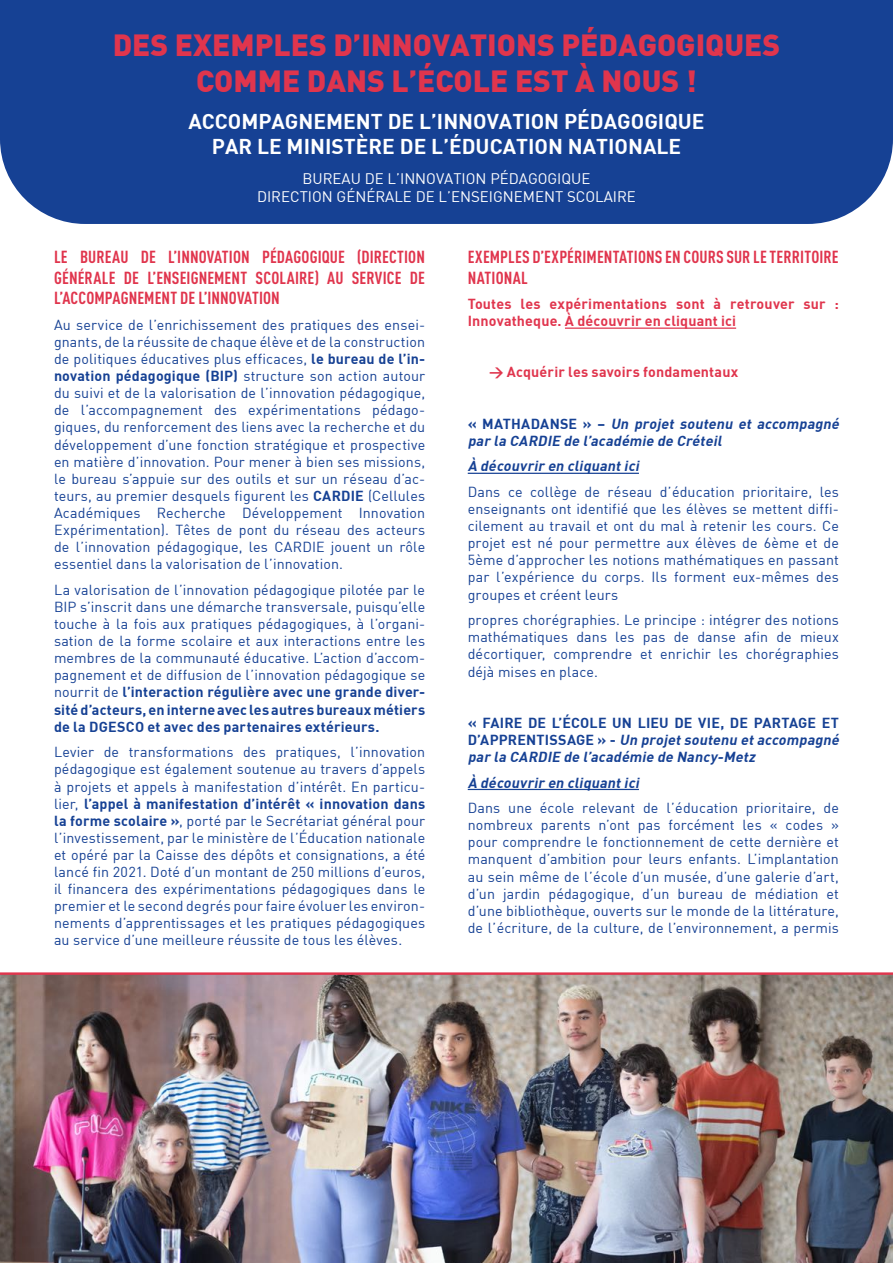
<style>
.page{position:relative;width:893px;height:1263px;background:#fff}
.page>*{position:absolute;margin:0;border:0;box-sizing:border-box;transform-origin:0 0}
.t1{font:900 30px/36px "DIN";color:#e0354d;text-align:center}
.t2{font:21px/25.2px "DIN Bold";color:#fff;text-align:center}
.t3{font:700 condensed 17.25px/20.7px "DIN Pro";letter-spacing:.01em;color:#e0354d;text-align:justify}
.t4{font:15px/18px "DIN";color:#fff;text-align:center}
.t5{font:14.25px/17.1px "DIN";letter-spacing:.01em;color:#164194;text-align:justify}
.t6{font:14.25px/17.1px "DIN Bold";letter-spacing:.01em;color:#164194;text-align:justify}
.t7{font:italic 14.25px/17.1px "DIN Bold";color:#164194}
.t8{font:14.25px "DIN Bold";letter-spacing:.01em;color:#e0354d}
.t9{font:14.25px "DIN Bold";letter-spacing:.01em;color:#e1354e}
.s1{font-family:"DIN Bold"}
.s2{font-family:"DIN"}
.s3{font-style:normal}
</style>
<div class="page">
<hr style="left:565px;top:327px;width:171px;height:2px;background:#e1354e">
<hr style="left:468px;top:473px;width:171px;height:1px;background:#164194">
<hr style="left:468px;top:789px;width:171px;height:1px;background:#164194">
<div style="left:0;top:0;width:893px;height:224px;background:#164194"></div>
<img style="left:0;top:972px;width:893px;height:291px">
<h1 class="t1" style="left:113px;top:25px;width:669px">DES EXEMPLES D’INNOVATIONS PÉDAGOGIQUES<br>COMME DANS L’ÉCOLE EST À NOUS !</h1>
<h2 class="t2" style="left:188px;top:108px;width:518px">ACCOMPAGNEMENT DE L’INNOVATION PÉDAGOGIQUE<br>PAR LE MINISTÈRE DE L’ÉDUCATION NATIONALE</h2>
<p class="t4" style="left:257px;top:169px;width:380px">BUREAU DE L’INNOVATION PÉDAGOGIQUE<br>DIRECTION GÉNÉRALE DE L’ENSEIGNEMENT SCOLAIRE</p>
<p class="t3" style="left:54px;top:245px;width:372px">LE BUREAU DE L’INNOVATION PÉDAGOGIQUE (DIRECTION GÉNÉRALE DE L’ENSEIGNEMENT SCOLAIRE) AU SERVICE DE L’ACCOMPAGNEMENT DE L’INNOVATION</p>
<p class="t5" style="left:54px;top:316px;width:373px">Au service de l’enrichissement des pratiques des ensei&shy;gnants, de la réussite de chaque élève et de la construction de politiques éducatives plus efficaces, <span class="s1">le bureau de l’in-</span></p>
<p class="t6" style="left:54px;top:367px;width:373px">novation pédagogique (BIP) <span class="s2">structure son action autour</span></p>
<p class="t5" style="left:54px;top:384px;width:373px">du suivi et de la valorisation de l’innovation pédagogique, de l’accompagnement des expérimentations pédago&shy;giques, du renforcement des liens avec la recherche et du développement d’une fonction stratégique et prospective en matière d’innovation. Pour mener à bien ses missions, le bureau s’appuie sur des outils et sur un réseau d’ac&shy;teurs, au premier desquels figurent les <span class="s1">CARDIE</span> (Cellules Académiques Recherche Développement Innovation Expérimentation). Têtes de pont du réseau des acteurs de l’innovation pédagogique, les CARDIE jouent un rôle essentiel dans la valorisation de l’innovation.</p>
<p class="t5" style="left:54px;top:581px;width:373px">La valorisation de l’innovation pédagogique pilotée par le BIP s’inscrit dans une démarche transversale, puisqu’elle touche à la fois aux pratiques pédagogiques, à l’organi&shy;sation de la forme scolaire et aux interactions entre les membres de la communauté éducative. L’action d’accom&shy;pagnement et de diffusion de l’innovation pédagogique se</p>
<p class="t6" style="left:54px;top:683px;width:373px"><span class="s2">nourrit de</span> l’interaction régulière avec une grande diver&shy;sité d’acteurs, en interne avec les autres bureaux métiers de la DGESCO et avec des partenaires extérieurs.</p>
<p class="t5" style="left:54px;top:743px;width:373px">Levier de transformations des pratiques, l’innovation pédagogique est également soutenue au travers d’appels à projets et appels à manifestation d’intérêt. En particu-</p>
<p class="t6" style="left:54px;top:794px;width:373px"><span class="s2">lier,</span> l’appel à manifestation d’intérêt « innovation dans</p>
<p class="t5" style="left:54px;top:812px;width:373px"><span class="s1">la forme scolaire »</span>, porté par le Secrétariat général pour l’investissement, par le ministère de l’Éducation nationale et opéré par la Caisse des dépôts et consignations, a été lancé fin 2021. Doté d’un montant de 250 millions d’euros, il financera des expérimentations pédagogiques dans le premier et le second degrés pour faire évoluer les environ&shy;nements d’apprentissages et les pratiques pédagogiques au service d’une meilleure réussite de tous les élèves.</p>
<p class="t3" style="left:468px;top:245px;width:372px">EXEMPLES D’EXPÉRIMENTATIONS EN COURS SUR LE TERRITOIRE<br>NATIONAL</p>
<p class="t8" style="left:468px;top:295px;width:373px">Toutes les expérimentations sont à retrouver sur :</p>
<p class="t9" style="left:468px;top:312px;width:270px">Innovatheque. À découvrir en cliquant ici</p>
<p class="t8" style="left:489px;top:363px;width:251px">&gt; Acquérir les savoirs fondamentaux</p>
<p class="t7" style="left:468px;top:414px;width:376px"><span class="s3">« M AT H A D A N S E » –</span> Un projet soutenu et accompagné par la CARDIE de l’académie de Créteil</p>
<p class="t7" style="left:468px;top:457px;width:176px">À découvrir en cliquantici</p>
<p class="t5" style="left:468px;top:483px;width:373px">Dans ce collège de réseau d’éducation prioritaire, les enseignants ont identifié que les élèves se mettent diffi&shy;cilement au travail et ont du mal à retenir les cours. Ce projet est né pour permettre aux élèves de 6ème et de 5ème d’approcher les notions mathématiques en passant par l’expérience du corps. Ils forment eux-mêmes des groupes et créent leurs</p>
<p class="t5" style="left:468px;top:611px;width:373px">propres chorégraphies. Le principe : intégrer des notions mathématiques dans les pas de danse afin de mieux décortiquer, comprendre et enrichir les chorégraphies déjà mises en place.</p>
<p class="t7" style="left:468px;top:713px;width:376px"><span class="s3">« FAIRE DE L’ÉCOLE UN LIEU DE VIE, DE PARTAGE ET<br>D ’A P P R E N T I S S A G E » -</span> Un projetsoutenu etaccompagné par la CARDIE de l’académie de Nancy-Metz</p>
<p class="t7" style="left:468px;top:773px;width:176px">À découvrir en cliquantici</p>
<p class="t5" style="left:468px;top:799px;width:373px">Dans une école relevant de l’éducation prioritaire, de nombreux parents n’ont pas forcément les « codes » pour comprendre le fonctionnement de cette dernière et manquent d’ambition pour leurs enfants. L’implantation au sein même de l’école d’un musée, d’une galerie d’art, d’un jardin pédagogique, d’un bureau de médiation et d’une bibliothèque, ouverts sur le monde de la littérature, de l’écriture, de la culture, de l’environnement, a permis</p>
</div>
